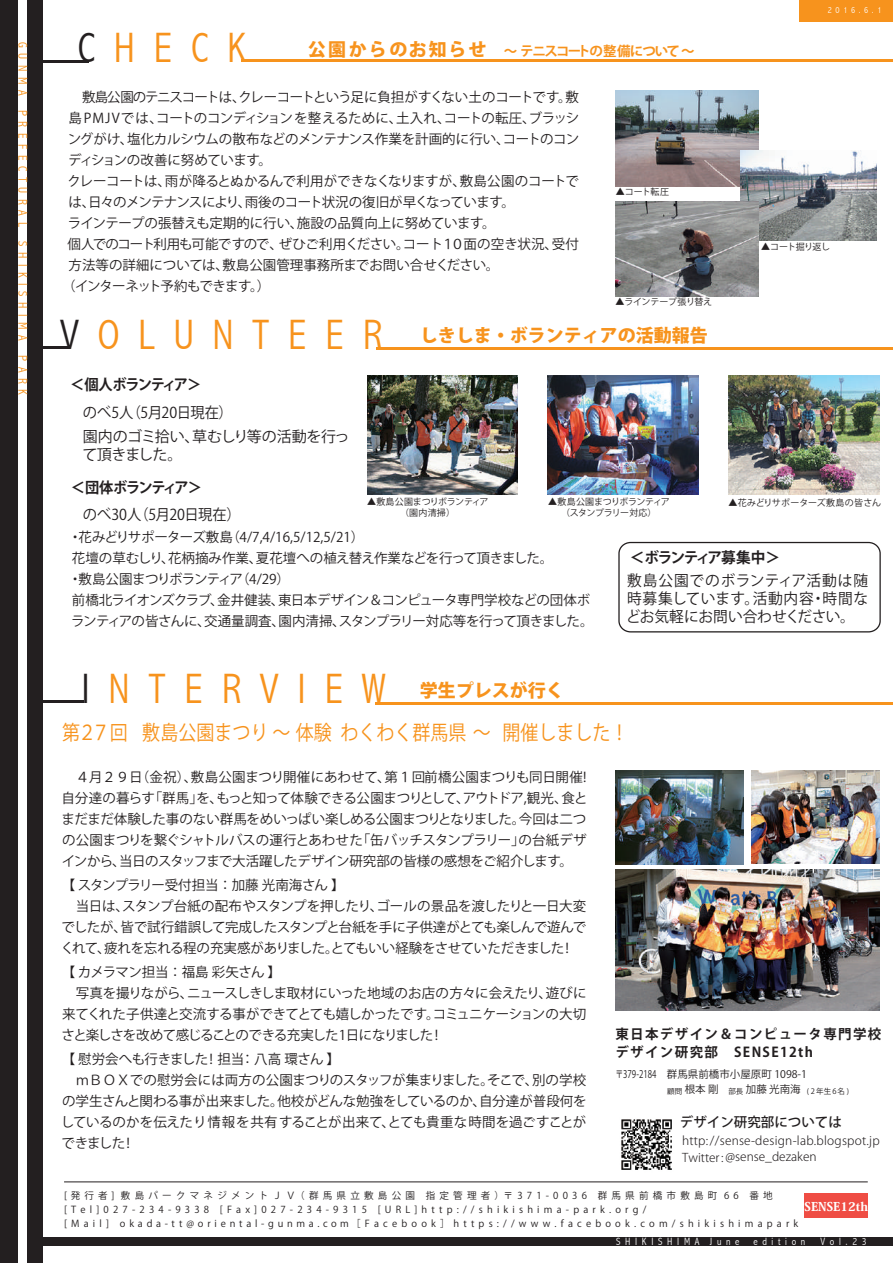
<style>
.page{position:relative;width:893px;height:1263px;background:#fff}
.page>*{position:absolute;margin:0;border:0;box-sizing:border-box;transform-origin:0 0}
.t1{font:300 condensed 42.45px "Abadi";letter-spacing:.44em;color:#f7931d}
.t2{font:20.4px "Koz Go Pr 6 N";color:#f7931d;scale:.88 1}
.t3{font:800 18px "Koz Go Pro";color:#f7931d}
.t4{font:15px/18px "Koz Go Pro";color:#231f20;text-align:justify}
.t5{font:15px "Koz Go Pro";color:#231f20;scale:.95 1}
.t6{font:15px/18px "Koz Go Pr 6 N";letter-spacing:-.04em;color:#231f20}
.t7{font:700 15px "Koz Go Pro";letter-spacing:-.09em;color:#231f20;scale:.95 1}
.t8{font:700 15px "Koz Go Pro";letter-spacing:-.09em;color:#231f20}
.t9{font:13.5px/21px "Koz Go Pro";letter-spacing:-.03em;color:#231f20}
.t10{font:13.5px "Koz Go Pro";color:#231f20}
.t11{font:13.5px "Koz Go Pro";letter-spacing:-.07em;color:#231f20}
.t12{font:700 13.5px/17.7px "Koz Go Pro";letter-spacing:.1em;color:#231f20}
.t13{font:700 13.5px "Koz Go Pro";letter-spacing:-.09em;color:#f7931d}
.t14{font:500 13.5px "Koz Go Pro";color:#231f20}
.t15{font:300 condensed 12.75px "Abadi";letter-spacing:.44em;color:#f7931d}
.t16{font:300 12px/16.4px "Koz Go Pro";letter-spacing:.02em;color:#231f20}
.t17{font:800 12px "Koz Min Pro";color:#fff}
.t18{font:300 12px "Koz Go Pro";color:#231f20}
.t19{font:300 condensed 10.65px "Abadi";letter-spacing:.44em;color:#fff}
.t20{font:10.5px "Koz Go Pro";color:#231f20;scale:.75 1}
.t21{font:9.6px/13.8px "Koz Go Pr 6 N";letter-spacing:.44em;color:#231f20}
.t22{font:9px/10.8px "Koz Go Pr 6 N";letter-spacing:-.025em;color:#231f20;text-align:center}
.t23{font:9px "Koz Go Pr 6 N";letter-spacing:.01em;color:#231f20}
.t24{font:300 condensed 9px "Abadi";color:#fff}
.t25{font:9px "Koz Go Pr 6 N";letter-spacing:-.065em;color:#231f20}
.t26{font:7.5px "Koz Go Pro";color:#231f20}
.s1{color:#231f20}
.s2{font-weight:800;font-size:18px}
.s3{font-size:10.5px}
</style>
<div class="page">
<div style="left:0;top:0;width:43px;height:1263px;background:#231f20"></div>
<div style="left:804px;top:1193px;width:64px;height:24px;background:#ef4d44"></div>
<div style="left:19px;top:0;width:8px;height:1263px;background:#fff"></div>
<div style="left:799px;top:0;width:94px;height:21px;background:#f7931d"></div>
<div style="left:38px;top:1237px;width:855px;height:8px;background:#231f20"></div>
<hr style="left:64px;top:1181px;width:804px;height:1px;background:#231f20">
<hr style="left:39px;top:60px;width:50px;height:3px;background:#231f20">
<hr style="left:375px;top:702px;width:518px;height:3px;background:#f7931d">
<hr style="left:41px;top:700px;width:43px;height:3px;background:#231f20">
<hr style="left:377px;top:348px;width:516px;height:2px;background:#f7931d">
<hr style="left:29px;top:346px;width:41px;height:3px;background:#231f20">
<div style="left:618px;top:542px;width:263px;height:90px;border:1px solid #231f20;border-radius:11px"></div>
<hr style="left:242px;top:60px;width:651px;height:2px;background:#f7931d">
<img style="left:621px;top:1119px;width:51px;height:51px">
<img style="left:367px;top:376px;width:151px;height:119px">
<img style="left:548px;top:376px;width:150px;height:119px">
<img style="left:728px;top:376px;width:151px;height:119px">
<img style="left:616px;top:91px;width:143px;height:95px">
<img style="left:740px;top:150px;width:136px;height:91px">
<img style="left:616px;top:201px;width:143px;height:96px">
<img style="left:616px;top:770px;width:127px;height:94px">
<img style="left:752px;top:770px;width:127px;height:94px">
<img style="left:616px;top:870px;width:263px;height:140px">
<p class="t15" style="left:30px;top:42px;width:355px;rotate:90deg">GUNMA PREFECTURAL SHIKISHIMA PARK</p>
<h1 class="t1" style="left:78px;top:23px;width:170px"><span class="s1">C</span>HECK</h1>
<p class="t13" style="left:308px;top:42px;width:388px"><span class="s2">公園からのお知らせ　</span>～テニスコートの整備について～</p>
<p class="t11" style="left:82px;top:88px;width:498px">敷島公園のテニスコートは、クレーコートという足に負担がすくない土のコートです。敷</p>
<p class="t9" style="left:69px;top:108px;width:512px">島PMJVでは、コートのコンディションを整えるために、土入れ、コートの転圧、ブラッシ</p>
<p class="t9" style="left:68px;top:129px;width:513px">ングがけ、塩化カルシウムの散布などのメンテナンス作業を計画的に行い、コートのコン</p>
<p class="t9" style="left:68px;top:150px;width:205px">ディションの改善に努めています。</p>
<p class="t9" style="left:68px;top:171px;width:513px">クレーコートは、雨が降るとぬかるんで利用ができなくなりますが、敷島公園のコートで</p>
<p class="t9" style="left:69px;top:192px;width:448px">は、日々のメンテナンスにより、雨後のコート状況の復旧が早くなっています。</p>
<p class="t10" style="left:68px;top:214px;width:429px">ラインテープの張替えも定期的に行い、施設の品質向上に努めています。</p>
<p class="t9" style="left:67px;top:234px;width:513px">個人でのコート利用も可能ですので、ぜひご利用ください。コート１０面の空き状況、受付</p>
<p class="t10" style="left:69px;top:256px;width:432px">方法等の詳細については、敷島公園管理事務所までお問い合せください。</p>
<p class="t11" style="left:62px;top:277px;width:210px">（インターネット予約もできます。）</p>
<p class="t22" style="left:616px;top:186px;width:55px">▲コート転圧</p>
<p class="t22" style="left:615px;top:296px;width:98px">▲ラインテープ張り替え</p>
<h1 class="t1" style="left:60px;top:310px;width:324px"><span class="s1">V</span>OLUNTEER</h1>
<h3 class="t3" style="left:420px;top:324px;width:289px">しきしま・ボランティアの活動報告</h3>
<p class="t7" style="left:70px;top:375px;width:140px">＜個人ボランティア＞</p>
<p class="t5" style="left:83px;top:402px;width:159px">のべ5人（5月20日現在）</p>
<p class="t6" style="left:82px;top:428px;width:269px">園内のゴミ拾い、草むしり等の活動を行って頂きました。</p>
<p class="t24" style="left:828px;top:5px;width:55px">2016.6.1</p>
<p class="t25" style="left:761px;top:241px;width:71px">▲コート掘り返し</p>
<p class="t7" style="left:71px;top:478px;width:140px">＜団体ボランティア＞</p>
<p class="t5" style="left:83px;top:504px;width:168px">のべ30人（5月20日現在）</p>
<p class="t22" style="left:367px;top:496px;width:123px">▲敷島公園まつりボランティア</p>
<p class="t23" style="left:728px;top:498px;width:154px">▲花みどりサポーターズ敷島の皆さん</p>
<p class="t22" style="left:400px;top:507px;width:56px">（園内清掃）</p>
<p class="t22" style="left:548px;top:496px;width:123px">▲敷島公園まつりボランティア（スタンプラリー対応）</p>
<p class="t9" style="left:68px;top:527px;width:527px">・花みどりサポーターズ敷島（4/7,4/16,5/12,5/21）<br>花壇の草むしり、花柄摘み作業、夏花壇への植え替え作業などを行って頂きました。<br>・敷島公園まつりボランティア（4/29）<br>前橋北ライオンズクラブ、金井健装、東日本デザイン＆コンピュータ専門学校などの団体ボランティアの皆さんに、交通量調査、園内清掃、スタンプラリー対応等を行って頂きました。</p>
<h1 class="t1" style="left:81px;top:664px;width:306px"><span class="s1">I</span>NTERVIEW</h1>
<h3 class="t3" style="left:420px;top:679px;width:145px">学生プレスが行く</h3>
<p class="t8" style="left:630px;top:548px;width:152px">＜ボランティア募集中＞</p>
<p class="t4" style="left:626px;top:571px;width:244px">敷島公園でのボランティア活動は随時募集しています。活動内容・時間などお気軽にお問い合わせください。</p>
<h2 class="t2" style="left:62px;top:721px;width:645px">第２７回 敷島公園まつり～体験わくわく群馬県～ 開催しました！</h2>
<p class="t9" style="left:61px;top:767px;width:527px;text-align:justify">　４月２９日（金祝）、敷島公園まつり開催にあわせて、第１回前橋公園まつりも同日開催!自分達の暮らす「群馬」を、もっと知って体験できる公園まつりとして、アウトドア,観光、食とまだまだ体験した事のない群馬をめいっぱい楽しめる公園まつりとなりました。今回は二つの公園まつりを繋ぐシャトルバスの運行とあわせた「缶バッチスタンプラリー」の台紙デザインから、当日のスタッフまで大活躍したデザイン研究部の皆様の感想をご紹介します。</p>
<p class="t9" style="left:61px;top:875px;width:527px">【 スタンプラリー受付担当 ： 加藤 光南海さん 】<br>　当日は、スタンプ台紙の配布やスタンプを押したり、ゴールの景品を渡したりと一日大変でしたが、皆で試行錯誤して完成したスタンプと台紙を手に子供達がとても楽しんで遊んでくれて、疲れを忘れる程の充実感がありました。とてもいい経験をさせていただきました！</p>
<p class="t9" style="left:62px;top:962px;width:526px">【 カメラマン担当 ： 福島 彩矢さん 】<br>　写真を撮りながら、ニュースしきしま取材にいった地域のお店の方々に会えたり、遊びに来てくれた子供達と交流する事ができてとても嬉しかったです。コミュニケーションの大切さと楽しさを改めて感じることのできる充実した1日になりました！</p>
<p class="t9" style="left:61px;top:1049px;width:528px">【 慰労会へも行きました！ 担当： 八高 環さん 】<br>　ｍＢＯＸでの慰労会には両方の公園まつりのスタッフが集まりました。そこで、別の学校の学生さんと関わる事が出来ました。他校がどんな勉強をしているのか、自分達が普段何をしているのかを伝えたり情報を共有することが出来て、とても貴重な時間を過ごすことができました！</p>
<p class="t12" style="left:615px;top:1026px;width:267px">東日本デザイン＆コンピュータ専門学校デザイン研究部　SENSE12th</p>
<p class="t20" style="left:615px;top:1067px;width:257px">〒379-2184　群馬県前橋市小屋原町 1098-1</p>
<p class="t26" style="left:667px;top:1086px;width:183px">顧問 <span class="s3">根本 剛</span> 部長 <span class="s3">加藤 光南海</span> ( 2 年生 6名 )</p>
<p class="t14" style="left:680px;top:1113px;width:163px">デザイン研究部については</p>
<p class="t18" style="left:682px;top:1150px;width:43px">Twitter:</p>
<p class="t16" style="left:726px;top:1132px;width:156px;text-indent:-43px">http://sense-design-lab.blogspot.jp @sense_dezaken</p>
<p class="t17" style="left:805px;top:1197px;width:65px">SENSE12th</p>
<p class="t21" style="left:64px;top:1189px;width:710px">[発行者] 敷島パークマネジメントＪＶ（群馬県立敷島公園 指定管理者）〒371-0036 群馬県前橋市敷島町 66 番地[Tel]027-234-9338 [Fax]027-234-9315 [URL]http://shikishima-park.org/</p>
<p class="t21" style="left:64px;top:1217px;width:736px">[Mail] okada-tt@oriental-gunma.com［Facebook］https://www.facebook.com/shikishimapark</p>
<p class="t19" style="left:616px;top:1235px;width:125px">SHIKISHIMA June</p>
<p class="t19" style="left:753px;top:1235px;width:53px">edition</p>
<p class="t19" style="left:820px;top:1235px;width:48px">Vol.23</p>
</div>
